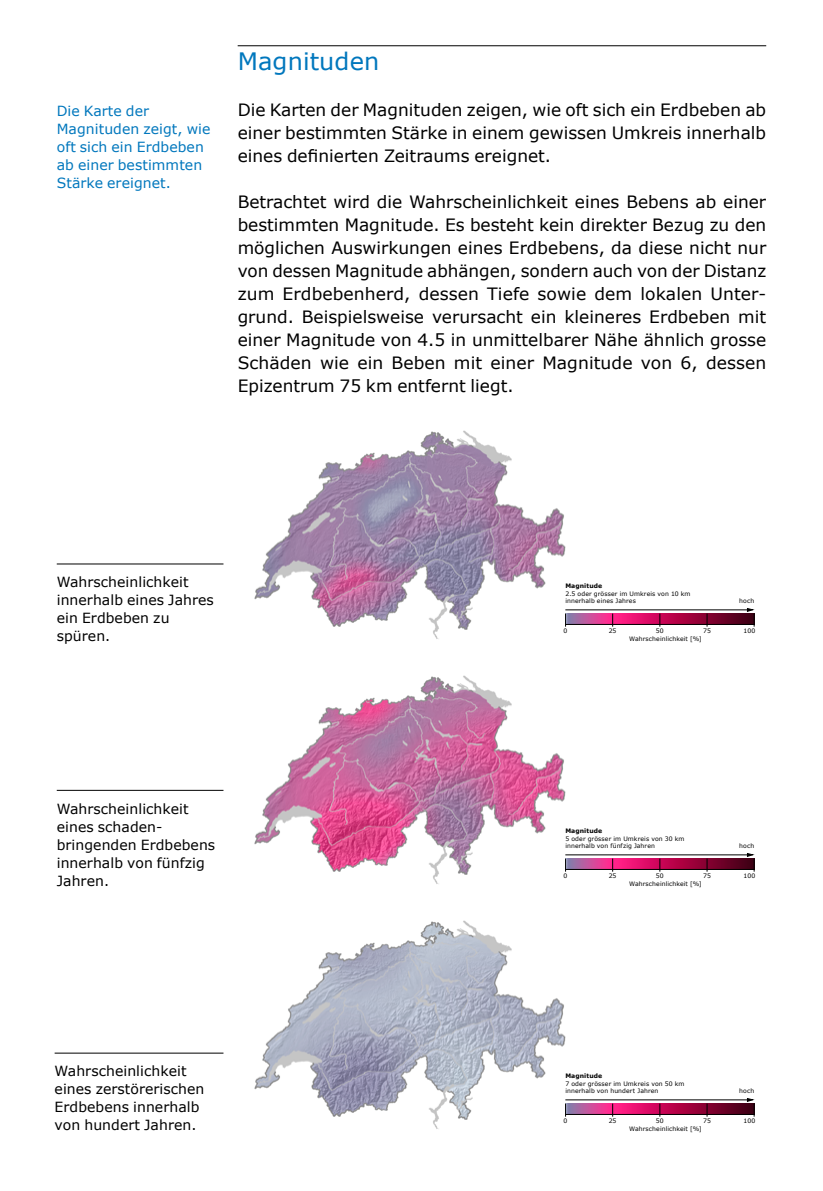
<style>
.page{position:relative;width:823px;height:1191px;background:#fff}
.page>*{position:absolute;margin:0;border:0;box-sizing:border-box;transform-origin:0 0}
.t1{font:24px "Verdana";letter-spacing:.005em;color:#0077bd}
.t2{font:17px/23px "Verdana";color:#000;text-align:justify}
.t3{font:14px/18px "Verdana";letter-spacing:.005em;color:#000}
.t4{font:14px/18px "Verdana";letter-spacing:.005em;color:#0077bd}
.t5{font:6.2px/7.4px "Verdana";letter-spacing:.015em;color:#000}
.t6{font:700 6.2px "Verdana";letter-spacing:.015em;color:#000}
</style>
<div class="page">
<hr style="left:237px;top:45px;width:528px;height:1px;background:#000">
<img style="left:254px;top:430px;width:318px;height:209px">
<img style="left:254px;top:920px;width:318px;height:209px">
<hr style="left:57px;top:563px;width:166px;height:1px;background:#000">
<img style="left:254px;top:675px;width:318px;height:209px">
<hr style="left:57px;top:790px;width:166px;height:1px;background:#000">
<hr style="left:55px;top:1052px;width:168px;height:1px;background:#000">
<hr style="left:565px;top:1099px;width:184px;height:1px;background:#000">
<img style="left:566px;top:1103px;width:180px;height:11px">
<svg style="left:565px;top:1103px;width:1px;height:13px"></svg>
<svg style="left:612px;top:1103px;width:1px;height:13px"></svg>
<svg style="left:659px;top:1103px;width:1px;height:13px"></svg>
<svg style="left:706px;top:1103px;width:1px;height:13px"></svg>
<svg style="left:746px;top:1098px;width:8px;height:18px"></svg>
<hr style="left:565px;top:1114px;width:188px;height:1px;background:#000">
<hr style="left:565px;top:854px;width:184px;height:1px;background:#000">
<img style="left:566px;top:858px;width:180px;height:11px">
<svg style="left:565px;top:858px;width:1px;height:13px"></svg>
<svg style="left:612px;top:858px;width:1px;height:13px"></svg>
<svg style="left:659px;top:858px;width:1px;height:13px"></svg>
<svg style="left:706px;top:858px;width:1px;height:13px"></svg>
<svg style="left:746px;top:853px;width:8px;height:18px"></svg>
<hr style="left:565px;top:869px;width:188px;height:1px;background:#000">
<hr style="left:565px;top:609px;width:184px;height:1px;background:#000">
<img style="left:566px;top:613px;width:180px;height:11px">
<svg style="left:565px;top:613px;width:1px;height:13px"></svg>
<svg style="left:612px;top:613px;width:1px;height:13px"></svg>
<svg style="left:659px;top:613px;width:1px;height:13px"></svg>
<svg style="left:706px;top:613px;width:1px;height:13px"></svg>
<svg style="left:746px;top:608px;width:8px;height:18px"></svg>
<hr style="left:565px;top:624px;width:188px;height:1px;background:#000">
<p class="t4" style="left:57px;top:102px;width:155px">Die Karte der<br>Magnituden zeigt, wie oft sich ein Erdbeben ab einer bestimmten<br>Stärke ereignet.</p>
<h1 class="t1" style="left:237px;top:45px;width:143px">Magnituden</h1>
<p class="t2" style="left:237px;top:98px;width:529px">Die Karten der Magnituden zeigen, wie oft sich ein Erdbeben ab einer bestimmten Stärke in einem gewissen Umkreis innerhalb eines definierten Zeitraums ereignet.</p>
<p class="t2" style="left:237px;top:190px;width:530px">Betrachtet wird die Wahrscheinlichkeit eines Bebens ab einer bestimmten Magnitude. Es besteht kein direkter Bezug zu den möglichen Auswirkungen eines Erdbebens, da diese nicht nur von dessen Magnitude abhängen, sondern auch von der Distanz zum Erdbebenherd, dessen Tiefe sowie dem lokalen Unter&shy;grund. Beispielsweise verursacht ein kleineres Erdbeben mit einer Magnitude von 4.5 in unmittelbarer Nähe ähnlich grosse Schäden wie ein Beben mit einer Magnitude von 6, dessen Epizentrum 75 km entfernt liegt.</p>
<p class="t3" style="left:57px;top:573px;width:159px">Wahrscheinlichkeit innerhalb eines Jahres ein Erdbeben zu spüren.</p>
<p class="t3" style="left:57px;top:799px;width:160px">Wahrscheinlichkeit eines schaden&shy;bringenden Erdbebens innerhalb von fünfzig<br>Jahren.</p>
<p class="t6" style="left:565px;top:581px;width:38px">Magnitude</p>
<p class="t5" style="left:565px;top:589px;width:126px">2.5 oder grösser im Umkreis von 10 km innerhalb eines Jahres</p>
<p class="t5" style="left:628px;top:635px;width:74px">Wahrscheinlichkeit [%]</p>
<p class="t5" style="left:738px;top:597px;width:17px">hoch</p>
<p class="t5" style="left:563px;top:627px;width:5px">0</p>
<p class="t5" style="left:608px;top:627px;width:9px">25</p>
<p class="t5" style="left:655px;top:627px;width:9px">50</p>
<p class="t5" style="left:702px;top:627px;width:9px">75</p>
<p class="t5" style="left:743px;top:627px;width:13px">100</p>
<p class="t6" style="left:565px;top:826px;width:38px">Magnitude</p>
<p class="t5" style="left:565px;top:834px;width:121px">5 oder grösser im Umkreis von 30 km innerhalb von fünfzig Jahren</p>
<p class="t5" style="left:628px;top:880px;width:74px">Wahrscheinlichkeit [%]</p>
<p class="t5" style="left:738px;top:842px;width:17px">hoch</p>
<p class="t5" style="left:563px;top:872px;width:5px">0</p>
<p class="t5" style="left:608px;top:872px;width:9px">25</p>
<p class="t5" style="left:655px;top:872px;width:9px">50</p>
<p class="t5" style="left:702px;top:872px;width:9px">75</p>
<p class="t5" style="left:743px;top:872px;width:13px">100</p>
<p class="t3" style="left:55px;top:1062px;width:151px">Wahrscheinlichkeit eines zerstörerischen<br>Erdbebens innerhalb von hundert Jahren.</p>
<p class="t6" style="left:565px;top:1071px;width:38px">Magnitude</p>
<p class="t5" style="left:565px;top:1079px;width:121px">7 oder grösser im Umkreis von 50 km innerhalb von hundert Jahren</p>
<p class="t5" style="left:628px;top:1124px;width:74px">Wahrscheinlichkeit [%]</p>
<p class="t5" style="left:738px;top:1086px;width:17px">hoch</p>
<p class="t5" style="left:563px;top:1117px;width:5px">0</p>
<p class="t5" style="left:608px;top:1117px;width:9px">25</p>
<p class="t5" style="left:655px;top:1117px;width:9px">50</p>
<p class="t5" style="left:702px;top:1117px;width:9px">75</p>
<p class="t5" style="left:743px;top:1117px;width:13px">100</p>
</div>
